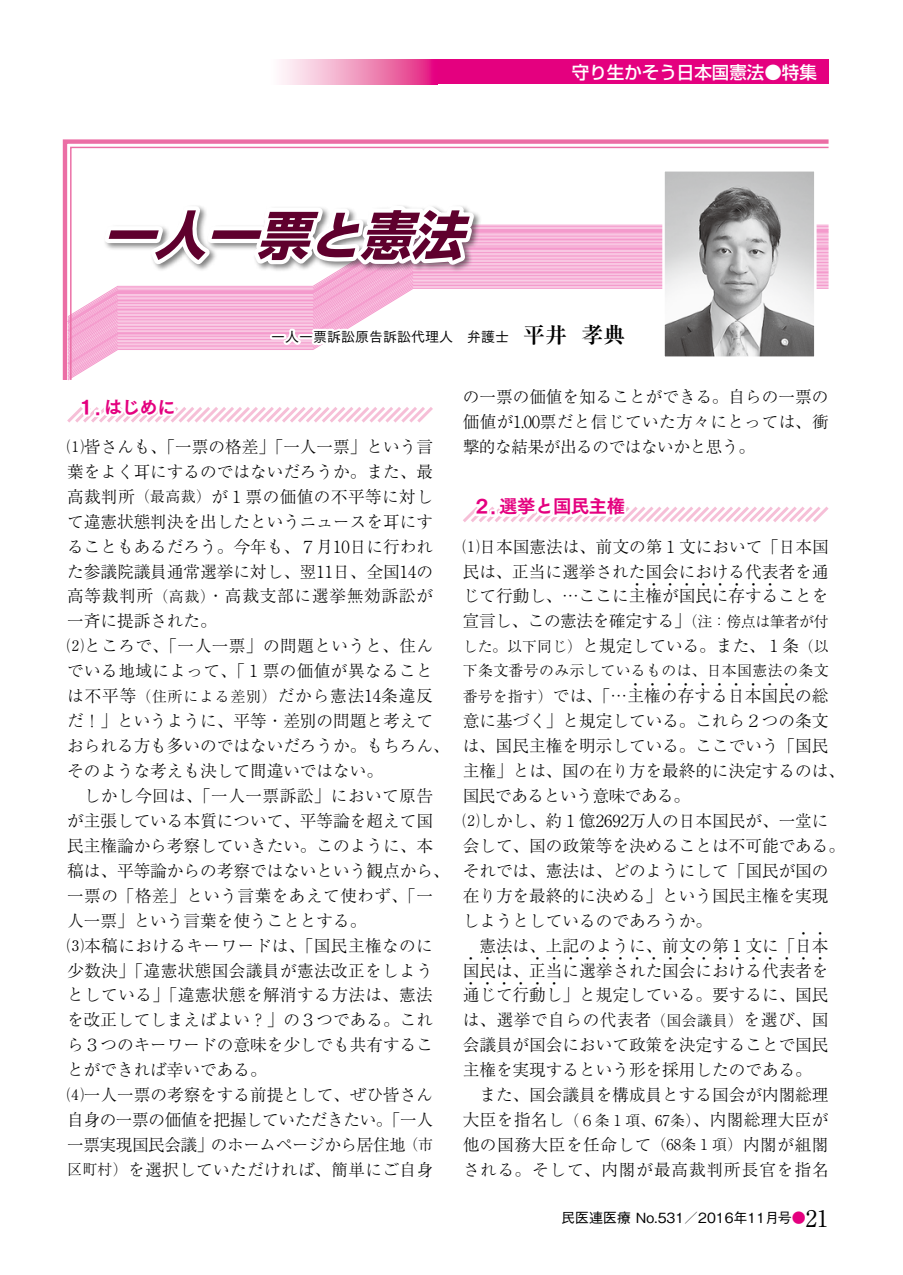
<style>
.page{position:relative;width:903px;height:1275px;background:#fff}
.page>*{position:absolute;margin:0;border:0;box-sizing:border-box;transform-origin:0 0}
.t1{font:italic 700 52.5px "UD Shin Go Pr 6";color:#5f002d}
.t2{font:18.38px "Tsuku Go Pro E";letter-spacing:-.025em;color:#e4007f}
.t3{font:300 17.5px "Ryumin Pr 6";color:#000}
.t4{font:500 17.5px "Shin Go Pr 6";color:#fff}
.t5{font:300 16.62px/24.8px "Ryumin Pr 6";color:#000}
.t6{font:300 16.62px/24.8px "Ryumin Pr 6";letter-spacing:-.02em;color:#000}
.t7{font:300 14.88px "Ryumin Pr 6";letter-spacing:.03em;color:#000}
.t8{font:500 14px "Gothic BBB Pr 6";color:#000}
.t9{font:14px "Tsuku Go Pro M";color:#000}
.s1{font-family:"Ryumin Pr 6";font-weight:700;font-size:21.88px}
.s2{font-size:14.88px}
.s3{color:#e4007f}
.s4{font-family:"Ryumin Pr 6";font-weight:400;font-size:22.75px}
</style>
<div class="page">
<svg style="left:280px;top:60px;width:158px;height:24px;background:#f090bd"></svg>
<div style="left:438px;top:60px;width:390px;height:24px;background:#e4007f"></div>
<svg style="left:62px;top:139px;width:767px;height:241px"></svg>
<svg style="left:69px;top:146px;width:760px;height:145px"></svg>
<svg style="left:98px;top:200px;width:383px;height:74px"></svg>
<svg style="left:64px;top:291px;width:765px;height:231px"></svg>
<img style="left:666px;top:173px;width:146px;height:182px">
<div style="left:662px;top:169px;width:154px;height:190px;border:3px solid #fff"></div>
<h1 class="t1" style="left:102px;top:192px;width:384px">一人一票と憲法</h1>
<p class="t4" style="left:572px;top:58px;width:246px">守り生かそう日本国憲法●特集</p>
<p class="t9" style="left:271px;top:325px;width:356px">一人一票訴訟原告訴訟代理人　弁護士　<span class="s1">平井 孝典</span></p>
<p class="t2" style="left:77px;top:390px;width:100px">１．はじめに</p>
<p class="t5" style="left:67px;top:433px;width:384px">⑴皆さんも、「一票の格差」「一人一票」という言葉をよく耳にするのではないだろうか。また、最高裁判所<span class="s2">（最高裁）</span>が１票の価値の不平等に対して違憲状態判決を出したというニュースを耳にすることもあるだろう。今年も、７月10日に行われた参議院議員通常選挙に対し、翌11日、全国14の高等裁判所<span class="s2">（高裁）</span>・高裁支部に選挙無効訴訟が一斉に提訴された。<br>⑵ところで、「一人一票」の問題というと、住んでいる地域によって、「１票の価値が異なることは不平等<span class="s2">（住所による差別）</span>だから憲法14条違反だ！」というように、平等・差別の問題と考えておられる方も多いのではないだろうか。もちろん、そのような考えも決して間違いではない。<br>　しかし今回は、「一人一票訴訟」において原告が主張している本質について、平等論を超えて国民主権論から考察していきたい。このように、本稿は、平等論からの考察ではないという観点から、一票の「格差」という言葉をあえて使わず、「一人一票」という言葉を使うこととする。<br>⑶本稿におけるキーワードは、「国民主権なのに少数決」「違憲状態国会議員が憲法改正をしようとしている」「違憲状態を解消する方法は、憲法を改正してしまえばよい？」の３つである。これら３つのキーワードの意味を少しでも共有することができれば幸いである。<br>⑷一人一票の考察をする前提として、ぜひ皆さん自身の一票の価値を把握していただきたい。「一人一票実現国民会議」のホームページから居住地<span class="s2">（市区町村）</span>を選択していただければ、簡単にご自身</p>
<p class="t5" style="left:463px;top:383px;width:367px;text-align:justify">の一票の価値を知ることができる。自らの一票の価値が1.00票だと信じていた方々にとっては、衝撃的な結果が出るのではないかと思う。</p>
<p class="t2" style="left:473px;top:490px;width:154px">２．選挙と国民主権</p>
<p class="t5" style="left:463px;top:533px;width:367px;text-align:justify">⑴日本国憲法は、前文の第１文において「日本国民は、正当に選挙された国会における代表者を通じて行動し、…ここに主権が国民に存することを</p>
<p class="t3" style="left:628px;top:571px;width:152px">・・・・・・・・・</p>
<p class="t6" style="left:463px;top:608px;width:367px">宣言し、この憲法を確定する」<span class="s2">（注：傍点は筆者が付した。以下同じ）</span>と規定している。また、１条<span class="s2">（以</span></p>
<p class="t7" style="left:463px;top:658px;width:367px">下条文番号のみ示しているものは、日本国憲法の条文</p>
<p class="t5" style="left:463px;top:683px;width:367px"><span class="s2">番号を指す）</span>では、「…主権の存する日本国民の総</p>
<p class="t3" style="left:627px;top:670px;width:170px">・・・・・・・・・・</p>
<p class="t5" style="left:463px;top:707px;width:384px">意に基づく」と規定している。これら２つの条文は、国民主権を明示している。ここでいう「国民主権」とは、国の在り方を最終的に決定するのは、国民であるという意味である。<br>⑵しかし、約１億2692万人の日本国民が、一堂に会して、国の政策等を決めることは不可能である。それでは、憲法は、どのようにして「国民が国の在り方を最終的に決める」という国民主権を実現しようとしているのであろうか。<br>　憲法は、上記のように、前文の第１文に「日本</p>
<p class="t3" style="left:795px;top:920px;width:36px">・・</p>
<p class="t5" style="left:463px;top:957px;width:367px">国民は、正当に選挙された国会における代表者を</p>
<p class="t3" style="left:462px;top:945px;width:36px">・・・・</p>
<p class="t3" style="left:529px;top:945px;width:302px">・・・・・・・・・・・・・・・・・・</p>
<p class="t5" style="left:463px;top:982px;width:367px">通じて行動し」と規定している。要するに、国民</p>
<p class="t3" style="left:462px;top:970px;width:102px">・・・・・・</p>
<p class="t5" style="left:463px;top:1007px;width:367px">は、選挙で自らの代表者<span class="s2">（国会議員）</span>を選び、国会議員が国会において政策を決定することで国民主権を実現するという形を採用したのである。　また、国会議員を構成員とする国会が内閣総理大臣を指名し<span class="s2">（６条１項、67条）</span>、内閣総理大臣が他の国務大臣を任命して<span class="s2">（68条１項）</span>内閣が組閣される。そして、内閣が最高裁判所長官を指名</p>
<p class="t8" style="left:561px;top:1207px;width:269px">民医連医療 No.531／2016年11月号<span class="s3">●</span><span class="s4">21</span></p>
</div>
